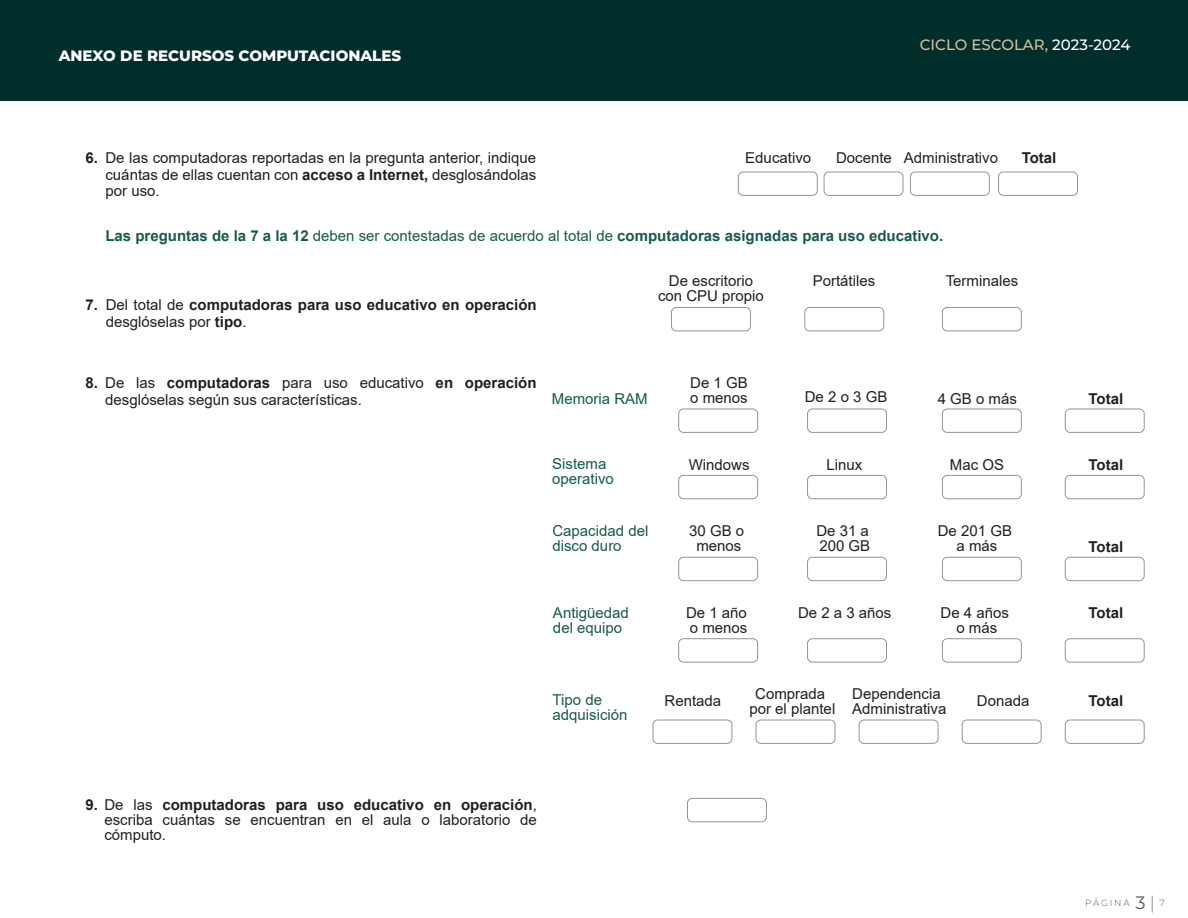
<style>
.page{position:relative;width:1188px;height:918px;background:#fff}
.page>*{position:absolute;margin:0;border:0;box-sizing:border-box;transform-origin:0 0}
.t1{font:15px/15px "Arial";color:#231f20;text-align:center}
.t2{font:700 15px/16.5px "Arial";color:#231f20}
.t3{font:700 15px "Arial";color:#165a4e}
.t4{font:15px/15px "Arial";color:#165a4e}
.t5{font:800 15px "Montserrat";color:#fff}
.t6{font:500 15px "Montserrat";color:#d7c29d}
.t7{font:300 9px "Montserrat";letter-spacing:.2em;color:#57585a}
.s1{color:#fff}
.s2{font-weight:700}
.s3{font-weight:400}
.s4{font-weight:400;font-size:18px}
.s5{font-weight:200;font-size:18px}
</style>
<div class="page">
<div style="left:687px;top:798px;width:80px;height:24px;border:1px solid #939598;border-radius:5px"></div>
<div style="left:678px;top:475px;width:80px;height:24px;border:1px solid #939598;border-radius:5px"></div>
<div style="left:807px;top:475px;width:80px;height:24px;border:1px solid #939598;border-radius:5px"></div>
<div style="left:942px;top:475px;width:80px;height:24px;border:1px solid #939598;border-radius:5px"></div>
<div style="left:1065px;top:475px;width:79px;height:24px;border:1px solid #939598;border-radius:5px"></div>
<div style="left:678px;top:557px;width:80px;height:24px;border:1px solid #939598;border-radius:5px"></div>
<div style="left:807px;top:557px;width:80px;height:24px;border:1px solid #939598;border-radius:5px"></div>
<div style="left:942px;top:557px;width:80px;height:24px;border:1px solid #939598;border-radius:5px"></div>
<div style="left:1065px;top:557px;width:79px;height:24px;border:1px solid #939598;border-radius:5px"></div>
<div style="left:678px;top:638px;width:80px;height:24px;border:1px solid #939598;border-radius:5px"></div>
<div style="left:807px;top:638px;width:80px;height:24px;border:1px solid #939598;border-radius:5px"></div>
<div style="left:942px;top:638px;width:80px;height:24px;border:1px solid #939598;border-radius:5px"></div>
<div style="left:1065px;top:638px;width:79px;height:24px;border:1px solid #939598;border-radius:5px"></div>
<div style="left:653px;top:720px;width:79px;height:24px;border:1px solid #939598;border-radius:5px"></div>
<div style="left:756px;top:720px;width:79px;height:24px;border:1px solid #939598;border-radius:5px"></div>
<div style="left:859px;top:720px;width:79px;height:24px;border:1px solid #939598;border-radius:5px"></div>
<div style="left:1065px;top:720px;width:79px;height:24px;border:1px solid #939598;border-radius:5px"></div>
<div style="left:962px;top:720px;width:79px;height:24px;border:1px solid #939598;border-radius:5px"></div>
<div style="left:678px;top:409px;width:80px;height:24px;border:1px solid #939598;border-radius:5px"></div>
<div style="left:807px;top:409px;width:80px;height:24px;border:1px solid #939598;border-radius:5px"></div>
<div style="left:942px;top:409px;width:80px;height:24px;border:1px solid #939598;border-radius:5px"></div>
<div style="left:1065px;top:409px;width:79px;height:24px;border:1px solid #939598;border-radius:5px"></div>
<div style="left:738px;top:172px;width:80px;height:24px;border:1px solid #939598;border-radius:5px"></div>
<div style="left:824px;top:172px;width:79px;height:24px;border:1px solid #939598;border-radius:5px"></div>
<div style="left:910px;top:172px;width:80px;height:24px;border:1px solid #939598;border-radius:5px"></div>
<div style="left:998px;top:172px;width:80px;height:24px;border:1px solid #939598;border-radius:5px"></div>
<div style="left:671px;top:307px;width:80px;height:24px;border:1px solid #939598;border-radius:5px"></div>
<div style="left:805px;top:307px;width:79px;height:24px;border:1px solid #939598;border-radius:5px"></div>
<div style="left:942px;top:307px;width:80px;height:24px;border:1px solid #939598;border-radius:5px"></div>
<div style="left:0;top:0;width:1188px;height:100px;background:#012d2a"></div>
<p class="t5" style="left:59px;top:44px;width:344px">ANEXO DE RECURSOS COMPUTACIONALES</p>
<p class="t6" style="left:920px;top:34px;width:212px">CICLO ESCOLAR, <span class="s1">2023-2024</span></p>
<p class="t2" style="left:86px;top:150px;width:14px">6.</p>
<p class="t1" style="left:745px;top:150px;width:67px">Educativo</p>
<p class="t1" style="left:836px;top:150px;width:163px">Docente Administrativo</p>
<p class="t2" style="left:1022px;top:150px;width:36px">Total</p>
<p class="t1" style="left:105px;top:150px;width:432px;line-height:16.5px;text-align:justify">De las computadoras reportadas en la pregunta anterior, indique cuántas de ellas cuentan con <span class="s2">acceso a Internet,</span> desglosándolas por uso.</p>
<p class="t3" style="left:105px;top:225px;width:839px">Las preguntas de la 7 a la 12 <span class="s3">deben ser contestadas de acuerdo al total de</span> computadoras asignadas para uso educativo.</p>
<p class="t2" style="left:86px;top:296px;width:14px">7.</p>
<p class="t2" style="left:106px;top:297px;width:432px"><span class="s3">Del total de</span> computadoras para uso educativo en operación <span class="s3">desglóselas por</span> tipo<span class="s3">.</span></p>
<p class="t1" style="left:658px;top:273px;width:107px">De escritorio con CPU propio</p>
<p class="t1" style="left:813px;top:273px;width:64px">Portátiles</p>
<p class="t1" style="left:946px;top:273px;width:74px">Terminales</p>
<p class="t2" style="left:86px;top:375px;width:14px">8.</p>
<p class="t1" style="left:105px;top:374px;width:433px;line-height:16.5px;text-align:left">De las <span class="s2">computadoras</span> para uso educativo <span class="s2">en operación </span>desglóselas según sus características.</p>
<p class="t1" style="left:690px;top:375px;width:59px">De 1 GB</p>
<p class="t4" style="left:552px;top:391px;width:97px">Memoria RAM</p>
<p class="t1" style="left:690px;top:390px;width:59px">o menos</p>
<p class="t1" style="left:805px;top:390px;width:84px">De 2 o 3 GB</p>
<p class="t1" style="left:938px;top:391px;width:81px">4 GB o más</p>
<p class="t2" style="left:1088px;top:391px;width:36px">Total</p>
<p class="t4" style="left:552px;top:457px;width:63px">Sistema operativo</p>
<p class="t1" style="left:689px;top:457px;width:62px">Windows</p>
<p class="t1" style="left:827px;top:457px;width:37px">Linux</p>
<p class="t1" style="left:950px;top:457px;width:56px">Mac OS</p>
<p class="t2" style="left:1088px;top:457px;width:36px">Total</p>
<p class="t4" style="left:552px;top:524px;width:97px">Capacidad del disco duro</p>
<p class="t1" style="left:689px;top:523px;width:57px">30 GB o menos</p>
<p class="t1" style="left:816px;top:523px;width:55px;text-align:left">De 31 a<br>200 GB</p>
<p class="t1" style="left:938px;top:523px;width:76px">De 201 GB a más</p>
<p class="t2" style="left:1088px;top:539px;width:36px">Total</p>
<p class="t4" style="left:553px;top:605px;width:77px">Antigüedad del equipo</p>
<p class="t1" style="left:686px;top:605px;width:63px;text-align:left">De 1 año o menos</p>
<p class="t1" style="left:798px;top:605px;width:95px">De 2 a 3 años</p>
<p class="t1" style="left:941px;top:605px;width:70px">De 4 años o más</p>
<p class="t2" style="left:1088px;top:604px;width:36px">Total</p>
<p class="t4" style="left:553px;top:692px;width:77px">Tipo de adquisición</p>
<p class="t1" style="left:665px;top:693px;width:58px">Rentada</p>
<p class="t1" style="left:749px;top:686px;width:87px">Comprada por el plantel</p>
<p class="t1" style="left:852px;top:686px;width:96px;text-align:left">Dependencia<br>Administrativa</p>
<p class="t1" style="left:977px;top:693px;width:54px">Donada</p>
<p class="t2" style="left:1088px;top:692px;width:36px">Total</p>
<p class="t1" style="left:104px;top:797px;width:434px;text-align:justify;text-indent:-19px"><span class="s2">9.</span> De las <span class="s2">computadoras para uso educativo en operación</span>, escriba cuántas se encuentran en el aula o laboratorio de cómputo.</p>
<p class="t7" style="left:1085px;top:896px;width:81px">PĀGINA <span class="s4">3</span><span class="s5">|</span> 7</p>
</div>
